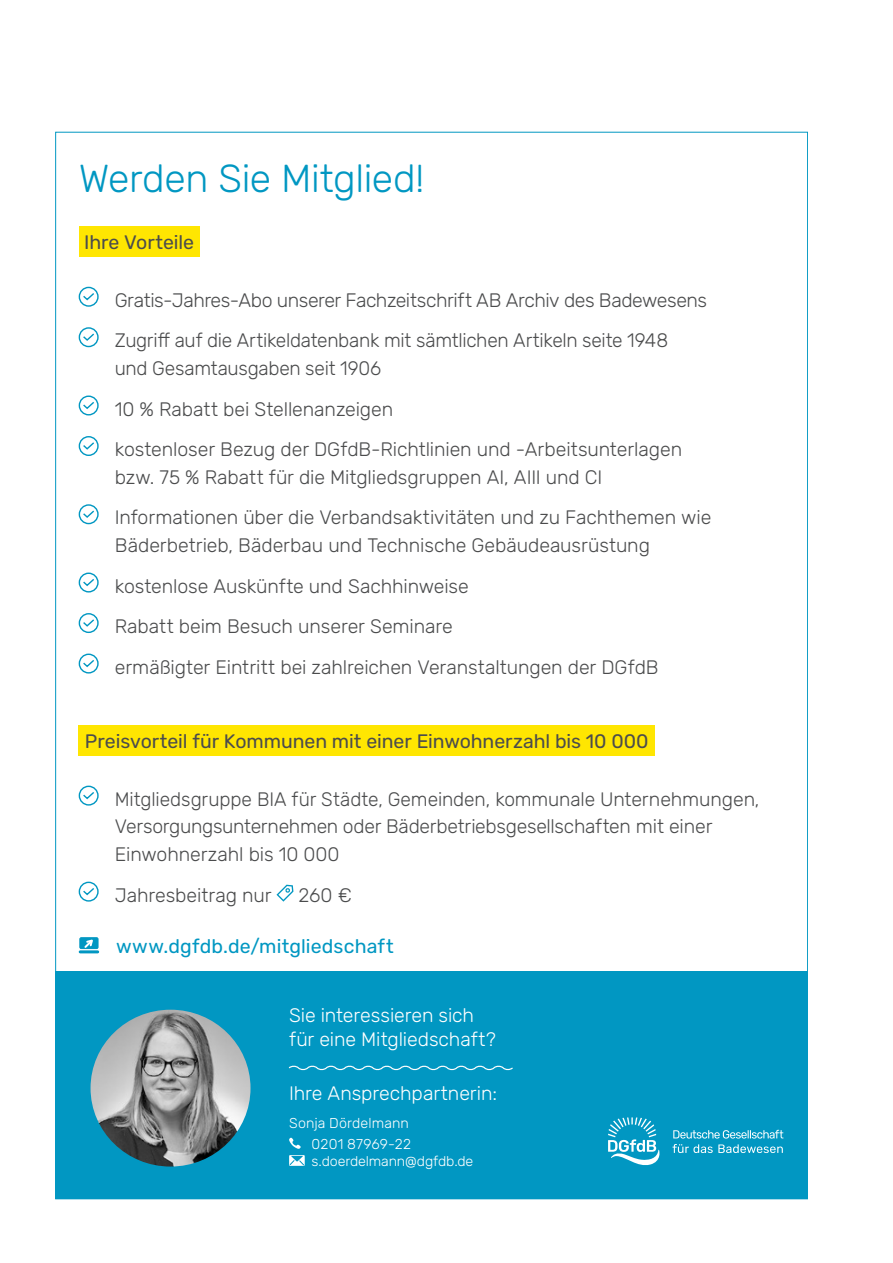
<style>
.page{position:relative;width:893px;height:1263px;background:#fff}
.page>*{position:absolute;margin:0;border:0;box-sizing:border-box;transform-origin:0 0}
.t1{font:300 39px "Rubik";letter-spacing:-.01em;color:#0197c2}
.t2{font:300 19.5px/40.5px "Rubik";letter-spacing:-.005em;color:#4b4c4d}
.t3{font:19.5px "Rubik";letter-spacing:-.005em;color:#4b4c4d}
.t4{font:300 19.5px/24px "Rubik";letter-spacing:-.005em;color:#fff}
.t5{font:19.5px "Rubik";letter-spacing:.005em;color:#0197c2}
.t6{font:300 14.25px/21.3px "Rubik";letter-spacing:.01em;color:#fff;text-align:right}
.t7{font:300 13.95px "Rubik";letter-spacing:-.01em;color:#fff}
</style>
<div class="page">
<div style="left:56px;top:972px;width:752px;height:227px;background:#0197c2"></div>
<div style="left:79px;top:226px;width:121px;height:30px;background:#ffe601"></div>
<div style="left:79px;top:287px;width:20px;height:20px;border:1px solid #0197c2;border-radius:50%"></div>
<svg style="left:83px;top:293px;width:11px;height:8px"></svg>
<div style="left:79px;top:327px;width:20px;height:20px;border:1px solid #0197c2;border-radius:50%"></div>
<svg style="left:83px;top:332px;width:13px;height:9px"></svg>
<div style="left:79px;top:395px;width:20px;height:20px;border:1px solid #0197c2;border-radius:50%"></div>
<svg style="left:83px;top:400px;width:13px;height:10px"></svg>
<div style="left:79px;top:436px;width:20px;height:20px;border:1px solid #0197c2;border-radius:50%"></div>
<svg style="left:83px;top:441px;width:13px;height:10px"></svg>
<div style="left:79px;top:504px;width:20px;height:20px;border:1px solid #0197c2;border-radius:50%"></div>
<svg style="left:83px;top:509px;width:13px;height:9px"></svg>
<div style="left:79px;top:572px;width:20px;height:20px;border:1px solid #0197c2;border-radius:50%"></div>
<svg style="left:83px;top:577px;width:13px;height:10px"></svg>
<div style="left:79px;top:613px;width:20px;height:20px;border:1px solid #0197c2;border-radius:50%"></div>
<svg style="left:83px;top:618px;width:13px;height:10px"></svg>
<div style="left:79px;top:653px;width:20px;height:20px;border:1px solid #0197c2;border-radius:50%"></div>
<svg style="left:83px;top:658px;width:13px;height:10px"></svg>
<div style="left:79px;top:725px;width:576px;height:30px;background:#ffe601"></div>
<div style="left:79px;top:786px;width:20px;height:20px;border:1px solid #0197c2;border-radius:50%"></div>
<svg style="left:82px;top:790px;width:14px;height:10px"></svg>
<div style="left:79px;top:882px;width:20px;height:20px;border:1px solid #0197c2;border-radius:50%"></div>
<svg style="left:82px;top:886px;width:14px;height:10px"></svg>
<svg style="left:276px;top:885px;width:17px;height:17px"></svg>
<div style="left:80px;top:938px;width:18px;height:10px;background:#0197c2"></div>
<svg style="left:84px;top:939px;width:9px;height:8px"></svg>
<div style="left:79px;top:937px;width:19px;height:12px;border:1px solid #0197c2"></div>
<hr style="left:80px;top:950px;width:18px;height:3px;background:#0197c2">
<svg style="left:288px;top:1065px;width:225px;height:6px"></svg>
<svg style="left:289px;top:1137px;width:12px;height:12px"></svg>
<svg style="left:289px;top:1155px;width:16px;height:11px"></svg>
<svg style="left:289px;top:1156px;width:16px;height:10px"></svg>
<img style="left:91px;top:1010px;width:160px;height:156px">
<svg style="left:608px;top:1117px;width:52px;height:48px"></svg>
<svg style="left:673px;top:1130px;width:110px;height:8px"></svg>
<svg style="left:672px;top:1144px;width:111px;height:9px"></svg>
<h1 class="t1" style="left:79px;top:156px;width:347px">Werden Sie Mitglied!</h1>
<p class="t3" style="left:84px;top:231px;width:111px">Ihre Vorteile</p>
<p class="t2" style="left:115px;top:280px;width:594px">Gratis-Jahres-Abo unserer Fachzeitschrift AB Archiv des Badewesens<br>Zugriff auf die Artikeldatenbank mit sämtlichen Artikeln seite 1948</p>
<p class="t2" style="left:115px;top:348px;width:569px">und Gesamtausgaben seit 1906<br>10 % Rabatt bei Stellenanzeigen<br>kostenloser Bezug der DGfdB-Richtlinien und -Arbeitsunterlagen</p>
<p class="t2" style="left:115px;top:457px;width:598px">bzw. 75 % Rabatt für die Mitgliedsgruppen AI, AIII und CI<br>Informationen über die Verbandsaktivitäten und zu Fachthemen wie</p>
<p class="t2" style="left:115px;top:525px;width:545px">Bäderbetrieb, Bäderbau und Technische Gebäudeausrüstung kostenlose Auskünfte und Sachhinweise<br>Rabatt beim Besuch unserer Seminare<br>ermäßigter Eintritt bei zahlreichen Veranstaltungen der DGfdB</p>
<p class="t3" style="left:85px;top:730px;width:565px">Preisvorteil für Kommunen mit einer Einwohnerzahl bis 10 000</p>
<p class="t2" style="left:115px;top:785px;width:646px;line-height:27.8px">Mitgliedsgruppe BIA für Städte, Gemeinden, kommunale Unternehmungen,<br>Versorgungsunternehmen oder Bäderbetriebsgesellschaften mit einer<br>Einwohnerzahl bis 10 000</p>
<p class="t2" style="left:115px;top:875px;width:158px">Jahresbeitrag nur</p>
<p class="t2" style="left:298px;top:875px;width:55px">260 €</p>
<p class="t5" style="left:116px;top:935px;width:279px">www.dgfdb.de/mitgliedschaft</p>
<p class="t4" style="left:289px;top:1004px;width:208px">Sie interessieren sich für eine Mitgliedschaft?</p>
<p class="t4" style="left:289px;top:1082px;width:209px">Ihre Ansprechpartnerin:</p>
<p class="t6" style="left:289px;top:1112px;width:123px">Sonja Dördelmann<br>0201 87969-22</p>
<p class="t7" style="left:312px;top:1153px;width:163px">s.doerdelmann@dgfdb.de</p>
</div>
